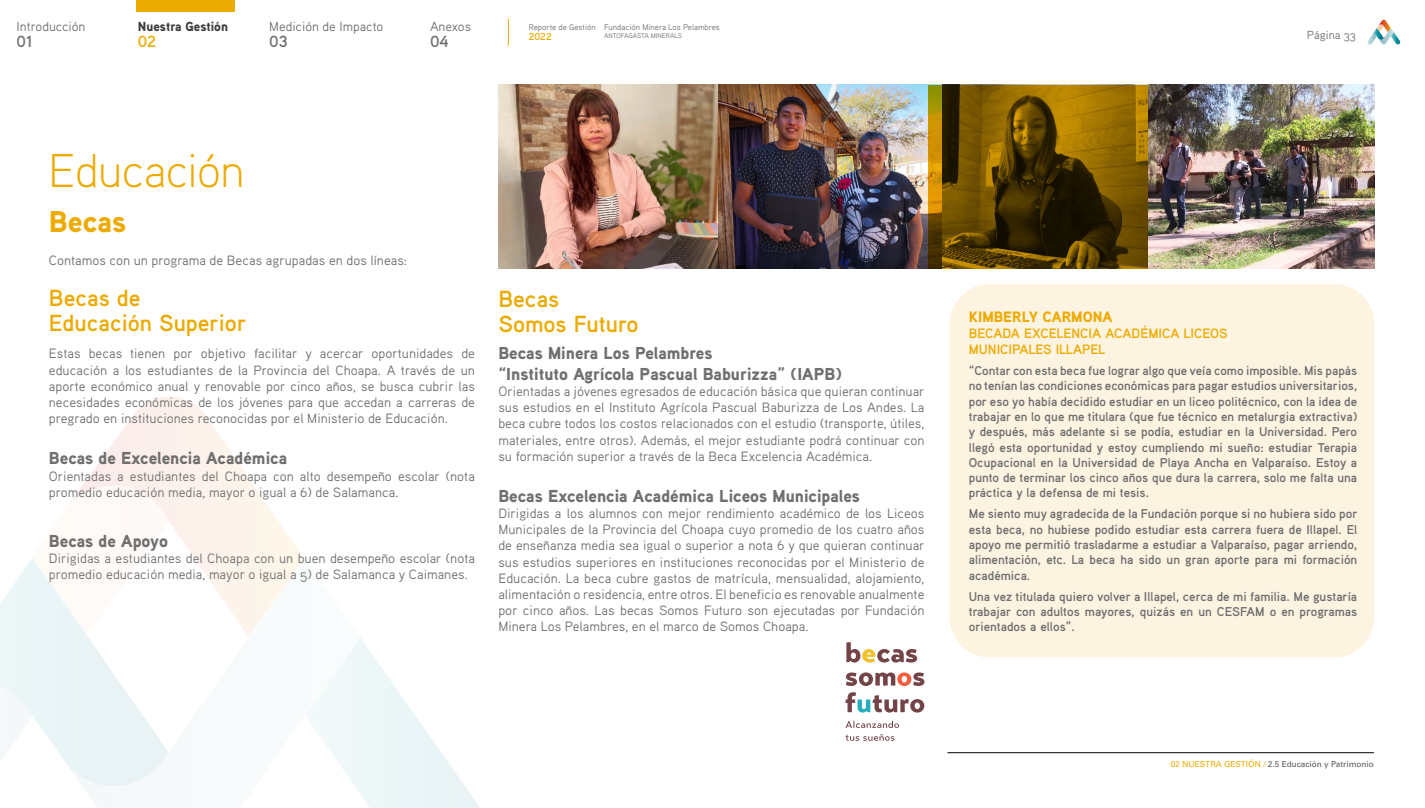
<style>
.page{position:relative;width:1425px;height:808px;background:#fff}
.page>*{position:absolute;margin:0;border:0;box-sizing:border-box;transform-origin:0 0}
.t1{font:47.25px "Aaux Pro Light OSF";color:#ecab03}
.t2{font:900 30px "Aaux Pro";color:#ecab03}
.t3{font:700 23.25px/24.9px "Aaux Pro";color:#ecab03}
.t4{font:900 17.25px/20.4px "Aaux Pro";color:#706f6f}
.t5{font:700 16.12px "Aaux Pro";color:#706f6f}
.t6{font:700 16.12px "Aaux Pro";color:#ecab03}
.t7{font:900 15px "Aaux Pro";color:#ecab03}
.t8{font:13.5px/16.2px "Aaux Pro Regular OSF";color:#706f6f;text-align:justify}
.t9{font:700 13.5px/16.2px "Aaux Pro";color:#ecab03}
.t10{font:13.12px "Aaux Pro Regular OSF";color:#706f6f}
.t11{font:900 13.12px "Aaux Pro";color:#3c3c3b}
.t12{font:700 12.75px/15.3px "Aaux Pro";color:#706f6f;text-align:justify}
.t13{font:11.7px "Aaux Pro Regular OSF";color:#706f6f}
.t14{font:700 10.12px "Aaux Pro";color:#ecab03}
.t15{font:8.25px "Aaux Pro Regular OSF";color:#706f6f}
.t16{font:8.25px "Univers LT Std";color:#575756}
.t17{font:6.75px "Aaux Pro Regular OSF";color:#706f6f}
.s1{color:#ecab03}
</style>
<div class="page">
<svg style="left:1367px;top:20px;width:33px;height:24px"></svg>
<svg style="left:508px;top:19px;width:1px;height:27px"></svg>
<div style="left:136px;top:0;width:99px;height:12px;background:#ecab03"></div>
<hr style="left:947px;top:752px;width:426px;height:1px;background:#000">
<img style="left:25px;top:687px;width:8px;height:34px">
<svg style="left:68px;top:397px;width:236px;height:240px"></svg>
<svg style="left:0;top:559px;width:32px;height:146px"></svg>
<svg style="left:306px;top:638px;width:174px;height:170px"></svg>
<img style="left:138px;top:559px;width:166px;height:193px">
<img style="left:283px;top:559px;width:21px;height:30px">
<div style="left:949px;top:284px;width:425px;height:374px;background:#fdf3e1;border-radius:40px"></div>
<img style="left:498px;top:85px;width:431px;height:184px">
<img style="left:929px;top:85px;width:445px;height:184px">
<svg style="left:929px;top:86px;width:219px;height:183px;background:#684b00"></svg>
<svg style="left:845px;top:672px;width:79px;height:41px"></svg>
<svg style="left:846px;top:642px;width:71px;height:20px"></svg>
<svg style="left:845px;top:734px;width:49px;height:7px"></svg>
<svg style="left:845px;top:721px;width:54px;height:7px"></svg>
<p class="t10" style="left:17px;top:18px;width:70px">Introducción</p>
<p class="t11" style="left:138px;top:18px;width:92px">Nuestra Gestión</p>
<p class="t10" style="left:269px;top:18px;width:116px">Medición de Impacto</p>
<p class="t10" style="left:430px;top:18px;width:42px">Anexos</p>
<p class="t5" style="left:17px;top:31px;width:18px">01</p>
<p class="t6" style="left:138px;top:31px;width:20px">02</p>
<p class="t5" style="left:269px;top:31px;width:20px">03</p>
<p class="t5" style="left:430px;top:31px;width:20px">04</p>
<p class="t15" style="left:529px;top:22px;width:68px">Reporte de Gestión</p>
<p class="t14" style="left:529px;top:30px;width:24px">2022</p>
<p class="t15" style="left:604px;top:22px;width:117px">Fundación Minera Los Pelambres</p>
<p class="t17" style="left:604px;top:32px;width:80px">ANTOFAGASTA MINERALS</p>
<h1 class="t1" style="left:49px;top:140px;width:197px">Educación</h1>
<h2 class="t2" style="left:49px;top:202px;width:79px">Becas</h2>
<p class="t8" style="left:49px;top:251px;width:360px">Contamos con un programa de Becas agrupadas en dos líneas:</p>
<h3 class="t3" style="left:49px;top:284px;width:199px">Becas de<br>Educación Superior</h3>
<p class="t8" style="left:49px;top:345px;width:427px">Estas becas tienen por objetivo facilitar y acercar oportunidades de educación a los estudiantes de la Provincia del Choapa. A través de un aporte económico anual y renovable por cinco años, se busca cubrir las necesidades económicas de los jóvenes para que accedan a carreras de pregrado en instituciones reconocidas por el Ministerio de Educación.</p>
<p class="t4" style="left:49px;top:447px;width:240px">Becas de Excelencia Académica</p>
<p class="t8" style="left:49px;top:467px;width:427px">Orientadas a estudiantes del Choapa con alto desempeño escolar (nota promedio educación media, mayor o igual a 6) de Salamanca.</p>
<p class="t4" style="left:49px;top:530px;width:121px">Becas de Apoyo</p>
<p class="t8" style="left:49px;top:549px;width:427px">Dirigidas a estudiantes del Choapa con un buen desempeño escolar (nota promedio educación media, mayor o igual a 5) de Salamanca y Caimanes.</p>
<h3 class="t3" style="left:498px;top:286px;width:142px">Becas<br>Somos Futuro</h3>
<p class="t4" style="left:498px;top:342px;width:345px">Becas Minera Los Pelambres<br>“Instituto Agrícola Pascual Baburizza” (IAPB)</p>
<p class="t8" style="left:498px;top:383px;width:428px">Orientadas a jóvenes egresados de educación básica que quieran continuar sus estudios en el Instituto Agrícola Pascual Baburizza de Los Andes. La beca cubre todos los costos relacionados con el estudio (transporte, útiles, materiales, entre otros). Además, el mejor estudiante podrá continuar con su formación superior a través de la Beca Excelencia Académica.</p>
<p class="t4" style="left:498px;top:485px;width:363px">Becas Excelencia Académica Liceos Municipales</p>
<p class="t8" style="left:498px;top:505px;width:428px">Dirigidas a los alumnos con mejor rendimiento académico de los Liceos Municipales de la Provincia del Choapa cuyo promedio de los cuatro años de enseñanza media sea igual o superior a nota 6 y que quieran continuar sus estudios superiores en instituciones reconocidas por el Ministerio de Educación. La beca cubre gastos de matrícula, mensualidad, alojamiento, alimentación o residencia, entre otros. El beneficio es renovable anualmente por cinco años. Las becas Somos Futuro son ejecutadas por Fundación Minera Los Pelambres, en el marco de Somos Choapa.</p>
<p class="t13" style="left:1306px;top:27px;width:50px">Página 33</p>
<p class="t7" style="left:968px;top:307px;width:145px">KIMBERLY CARMONA</p>
<p class="t9" style="left:968px;top:325px;width:260px">BECADA EXCELENCIA ACADÉMICA LICEOS<br>MUNICIPALES ILLAPEL</p>
<p class="t12" style="left:968px;top:363px;width:390px">“Contar con esta beca fue lograr algo que veía como imposible. Mis papás no tenían las condiciones económicas para pagar estudios universitarios, por eso yo había decidido estudiar en un liceo politécnico, con la idea de trabajar en lo que me titulara (que fue técnico en metalurgia extractiva) y después, más adelante si se podía, estudiar en la Universidad. Pero llegó esta oportunidad y estoy cumpliendo mi sueño: estudiar Terapia Ocupacional en la Universidad de Playa Ancha en Valparaíso. Estoy a punto de terminar los cinco años que dura la carrera, solo me falta una práctica y la defensa de mi tesis.</p>
<p class="t12" style="left:968px;top:506px;width:390px">Me siento muy agradecida de la Fundación porque si no hubiera sido por esta beca, no hubiese podido estudiar esta carrera fuera de Illapel. El apoyo me permitió trasladarme a estudiar a Valparaíso, pagar arriendo, alimentación, etc. La beca ha sido un gran aporte para mi formación académica.</p>
<p class="t12" style="left:968px;top:588px;width:390px">Una vez titulada quiero volver a Illapel, cerca de mi familia. Me gustaría trabajar con adultos mayores, quizás en un CESFAM o en programas orientados a ellos”.</p>
<p class="t16" style="left:1170px;top:759px;width:205px"><span class="s1">02 NUESTRA GESTIÓN /</span> 2.5 Educación y Patrimonio</p>
</div>
